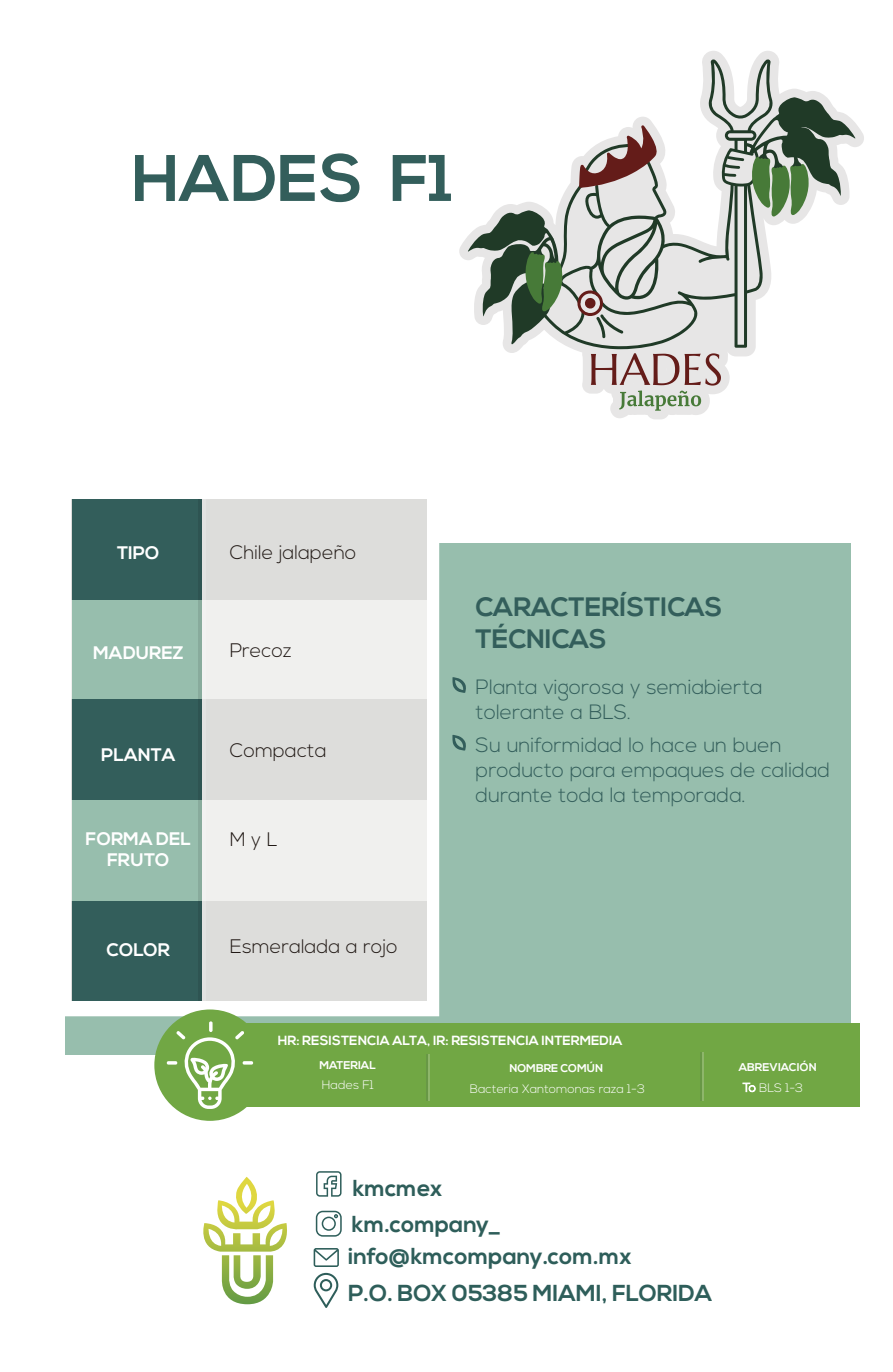
<style>
.page{position:relative;width:893px;height:1372px;background:#fff}
.page>*{position:absolute;margin:0;border:0;box-sizing:border-box;transform-origin:0 0}
.t1{font:700 65.7px "Nexa";color:#335e5b}
.t2{font:700 26.55px/31.9px "Nexa";color:#335e5b}
.t3{font:700 23.18px/36.7px "Nexa";color:#2e5e5a}
.t4{font:300 20.7px/24.8px "Nexa";color:#335e5b}
.t5{font:300 19.57px "Nexa";color:#211915}
.t6{font:700 18.22px/21.8px "Nexa";color:#fff;text-align:center}
.t7{font:700 13.28px "Nexa";color:#fff}
.t8{font:300 12.15px "Nexa";color:#fff}
.t9{font:700 11.25px "Nexa";color:#fff}
</style>
<div class="page">
<svg style="left:459px;top:51px;width:405px;height:368px"></svg>
<svg style="left:533px;top:59px;width:241px;height:290px;fill:#e7e6e6"></svg>
<svg style="left:591px;top:353px;width:130px;height:57px;background:#c8bfbb"></svg>
<svg style="left:579px;top:125px;width:79px;height:63px"></svg>
<svg style="left:576px;top:289px;width:47px;height:49px;background:#b9b2af"></svg>
<svg style="left:468px;top:210px;width:95px;height:135px"></svg>
<svg style="left:745px;top:97px;width:110px;height:120px;background:#8b9c8b"></svg>
<div style="left:65px;top:543px;width:786px;height:511px;background:#97bead"></div>
<div style="left:57px;top:483px;width:382px;height:533px;background:#fff"></div>
<div style="left:71px;top:599px;width:355px;height:100px;background:#f0f0ee"></div>
<div style="left:71px;top:499px;width:355px;height:100px;background:#dddddb"></div>
<div style="left:71px;top:699px;width:355px;height:101px;background:#dddddb"></div>
<div style="left:71px;top:900px;width:355px;height:100px;background:#dddddb"></div>
<div style="left:71px;top:800px;width:355px;height:100px;background:#f0f0ee"></div>
<div style="left:72px;top:599px;width:130px;height:100px;background:#97bead"></div>
<div style="left:72px;top:499px;width:130px;height:100px;background:#335e5b"></div>
<div style="left:72px;top:699px;width:130px;height:101px;background:#335e5b"></div>
<div style="left:72px;top:900px;width:130px;height:100px;background:#335e5b"></div>
<div style="left:72px;top:800px;width:130px;height:100px;background:#97bead"></div>
<svg style="left:198px;top:599px;width:4px;height:302px"></svg>
<svg style="left:452px;top:677px;width:14px;height:16px"></svg>
<svg style="left:452px;top:734px;width:14px;height:17px"></svg>
<div style="left:243px;top:1023px;width:616px;height:83px;background:#71a744"></div>
<hr style="left:702px;top:1052px;width:2px;height:49px;background:#8eb66b">
<hr style="left:700px;top:1052px;width:2px;height:49px;background:#689846">
<div style="left:749px;top:1085px;width:7px;height:7px;border:1px solid #fff;border-radius:50%"></div>
<svg style="left:742px;top:1082px;width:13px;height:10px"></svg>
<hr style="left:428px;top:1054px;width:2px;height:46px;background:#8eb66b">
<hr style="left:427px;top:1054px;width:1px;height:46px;background:#689846">
<div style="left:154px;top:1009px;width:112px;height:111px;background:#71a744;border-radius:50%"></div>
<svg style="left:167px;top:1021px;width:86px;height:87px"></svg>
<svg style="left:314px;top:1248px;width:25px;height:18px"></svg>
<svg style="left:314px;top:1272px;width:24px;height:35px"></svg>
<svg style="left:316px;top:1210px;width:26px;height:26px"></svg>
<svg style="left:316px;top:1171px;width:26px;height:25px"></svg>
<svg style="left:203px;top:1176px;width:84px;height:128px"></svg>
<h1 class="t1" style="left:132px;top:140px;width:322px">HADES F1</h1>
<p class="t6" style="left:117px;top:542px;width:44px">TIPO</p>
<p class="t5" style="left:230px;top:540px;width:128px">Chile jalapeño</p>
<p class="t6" style="left:93px;top:642px;width:92px">MADUREZ</p>
<p class="t5" style="left:230px;top:639px;width:63px">Precoz</p>
<p class="t6" style="left:101px;top:744px;width:76px">PLANTA</p>
<p class="t5" style="left:230px;top:739px;width:98px">Compacta</p>
<p class="t6" style="left:86px;top:828px;width:107px">FORMA DEL<br>FRUTO</p>
<p class="t5" style="left:230px;top:828px;width:49px">M y L</p>
<p class="t6" style="left:107px;top:939px;width:65px">COLOR</p>
<p class="t5" style="left:230px;top:934px;width:169px">Esmeralada a rojo</p>
<p class="t2" style="left:476px;top:592px;width:248px">CARACTERÍSTICAS<br>TÉCNICAS</p>
<p class="t4" style="left:476px;top:675px;width:289px">Planta vigorosa y semiabierta tolerante a BLS.</p>
<p class="t4" style="left:476px;top:733px;width:356px">Su uniformidad lo hace un buen producto para empaques de calidad durante toda la temporada.</p>
<p class="t7" style="left:278px;top:1032px;width:346px">HR: RESISTENCIA ALTA, IR: RESISTENCIA INTERMEDIA</p>
<p class="t9" style="left:509px;top:1061px;width:95px">NOMBRE COMÚN</p>
<p class="t9" style="left:739px;top:1060px;width:79px">ABREVIACIÓN</p>
<p class="t8" style="left:470px;top:1081px;width:177px">Bacteria Xantomonas raza 1-3</p>
<p class="t8" style="left:743px;top:1080px;width:62px">To BLS 1-3</p>
<p class="t9" style="left:320px;top:1058px;width:58px">MATERIAL</p>
<p class="t8" style="left:322px;top:1078px;width:53px">Hades F1</p>
<p class="t3" style="left:353px;top:1170px;width:91px">kmcmex</p>
<p class="t3" style="left:352px;top:1205px;width:150px">km.company_</p>
<p class="t3" style="left:348px;top:1238px;width:365px">info@kmcompany.com.mx<br>P.O. BOX 05385 MIAMI, FLORIDA</p>
</div>
